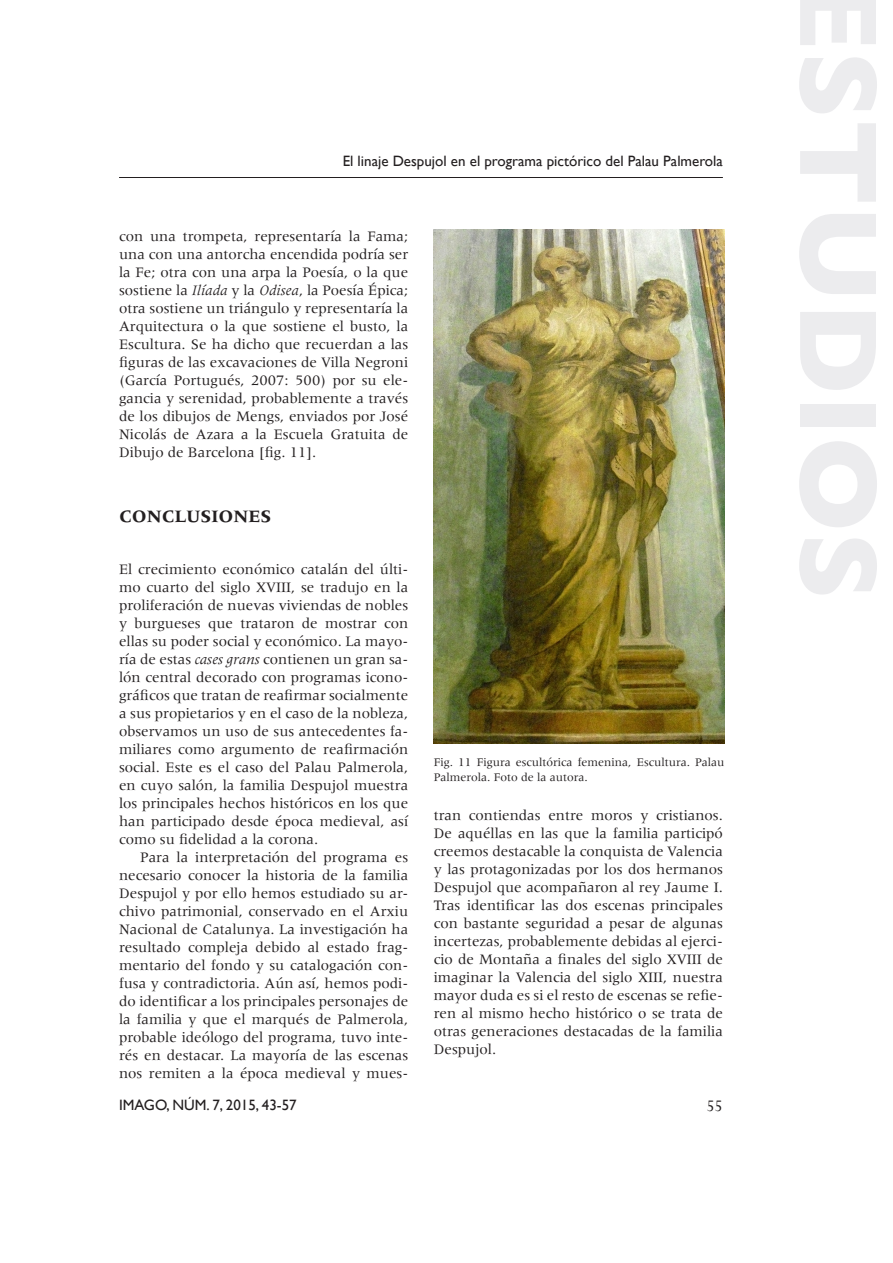
<style>
.page{position:relative;width:893px;height:1263px;background:#fff}
.page>*{position:absolute;margin:0;border:0;box-sizing:border-box;transform-origin:0 0}
.Subtitulo{font:700 18px "Meridien";color:#231f20}
.t1{font:18px "Perpetua";color:#231f20}
.Cuerpo{font:15px/18px "Meridien";color:#231f20;text-align:justify}
.Primer_parrafo{font:15px/18px "Meridien";color:#231f20;text-align:justify}
.t2{font:15px "Gill Sans";color:#231f20}
.pie_foto{font:12px/14.4px "Meridien";color:#231f20}
.s1{font-style:italic}
</style>
<div class="page">
<hr style="left:119px;top:177px;width:604px;height:1px;background:#231f20">
<img style="left:434px;top:230px;width:291px;height:513px">
<p class="t2" style="left:343px;top:152px;width:382px">El linaje Despujol en el programa pictórico del Palau Palmerola</p>
<p class="Cuerpo" style="left:119px;top:227px;width:291px">con una trompeta, representaría la Fama; una con una antorcha encendida podría ser la Fe; otra con una arpa la Poesía, o la que sostiene la <span class="s1">Ilíada</span> y la <span class="s1">Odisea</span>, la Poesía Épica; otra sostiene un triángulo y representaría la Arquitectura o la que sostiene el busto, la Escultura. Se ha dicho que recuerdan a las figuras de las excavaciones de Villa Negroni (García Portugués, 2007: 500) por su ele&shy;gancia y serenidad, probablemente a través de los dibujos de Mengs, enviados por José Nicolás de Azara a la Escuela Gratuita de Dibujo de Barcelona [fig. 11].</p>
<p class="Subtitulo" style="left:119px;top:505px;width:154px">CONCLUSIONES</p>
<p class="Primer_parrafo" style="left:119px;top:560px;width:291px">El crecimiento económico catalán del últi&shy;mo cuarto del siglo XVIII, se tradujo en la proliferación de nuevas viviendas de nobles y burgueses que trataron de mostrar con ellas su poder social y económico. La mayo&shy;ría de estas <span class="s1">cases grans</span> contienen un gran sa&shy;lón central decorado con programas icono&shy;gráficos que tratan de reafirmar socialmente a sus propietarios y en el caso de la nobleza, observamos un uso de sus antecedentes fa&shy;miliares como argumento de reafirmación social. Este es el caso del Palau Palmerola, en cuyo salón, la familia Despujol muestra los principales hechos históricos en los que han participado desde época medieval, así como su fidelidad a la corona.</p>
<p class="Cuerpo" style="left:119px;top:848px;width:291px;text-indent:21px">Para la interpretación del programa es necesario conocer la historia de la familia Despujol y por ello hemos estudiado su ar&shy;chivo patrimonial, conservado en el Arxiu Nacional de Catalunya. La investigación ha resultado compleja debido al estado frag&shy;mentario del fondo y su catalogación con&shy;fusa y contradictoria. Aún así, hemos podi&shy;do identificar a los principales personajes de la familia y que el marqués de Palmerola, probable ideólogo del programa, tuvo inte&shy;rés en destacar. La mayoría de las escenas nos remiten a la época medieval y mues-</p>
<p class="t2" style="left:119px;top:1096px;width:179px">IMAGO, NÚM. 7, 2015, 43-57</p>
<p class="pie_foto" style="left:434px;top:755px;width:292px">Fig. 11 Figura escultórica femenina, Escultura. Palau<br>Palmerola. Foto de la autora.</p>
<p class="Cuerpo" style="left:434px;top:806px;width:291px">tran contiendas entre moros y cristianos.<br>De aquéllas en las que la familia participó creemos destacable la conquista de Valencia y las protagonizadas por los dos hermanos Despujol que acompañaron al rey Jaume I.<br>Tras identificar las dos escenas principales con bastante seguridad a pesar de algunas incertezas, probablemente debidas al ejerci&shy;cio de Montaña a finales del siglo XVIII de imaginar la Valencia del siglo XIII, nuestra mayor duda es si el resto de escenas se refie&shy;ren al mismo hecho histórico o se trata de otras generaciones destacadas de la familia Despujol.</p>
<p class="t1" style="left:706px;top:1094px;width:18px">55</p>
</div>
